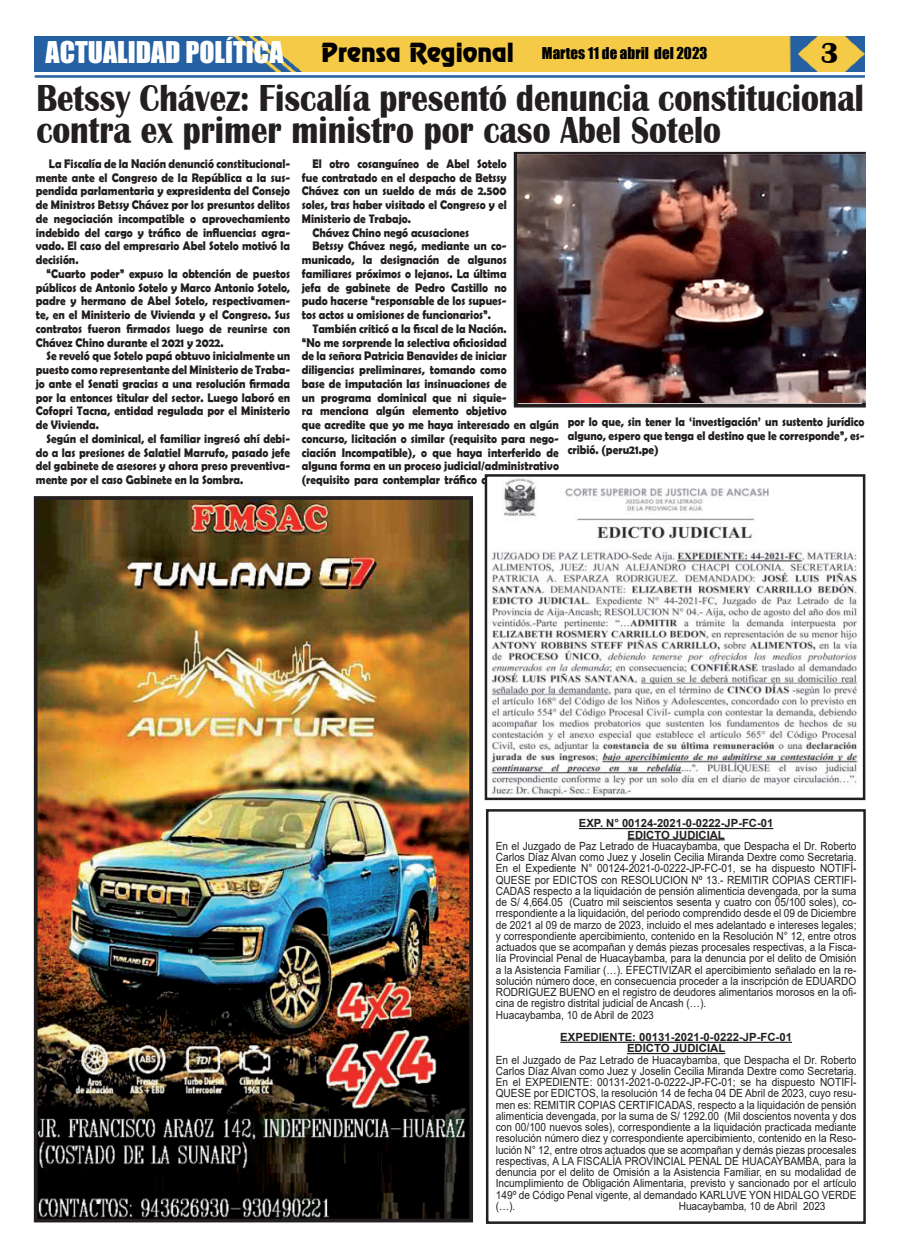
<style>
.page{position:relative;width:900px;height:1258px;background:#fff}
.page>*{position:absolute;margin:0;border:0;box-sizing:border-box;transform-origin:0 0}
.t1{font:700 38.75px/32.5px "Britannic";color:#231f20;scale:.85 1}
.t2{font:700 30px "Britannic";color:#020000}
.t3{font:27.5px "Impact";color:#fff}
.t4{font:15px "Impact";color:#000}
.t5{font:700 12.5px/13.8px "Berlin Sans FB Demi";color:#231f20;text-align:justify;scale:.9 1}
.t6{font:11.25px/11.2px "Arial";color:#231f20;scale:.9 1}
.t7{font:700 11.25px/11.2px "Arial";color:#231f20;text-align:center}
.s1{font-family:"Renfrew Normal";font-size:23.75px;color:#020000}
</style>
<div class="page">
<hr style="left:35px;top:75px;width:830px;height:3px;background:#2361a2">
<img style="left:35px;top:36px;width:830px;height:36px">
<img style="left:39px;top:501px;width:429px;height:716px">
<div style="left:34px;top:496px;width:439px;height:726px;border:4px solid #231f20"></div>
<div style="left:514px;top:152px;width:352px;height:255px;border:4px solid #231f20"></div>
<div style="left:486px;top:809px;width:380px;height:415px;border:3px solid #231f20"></div>
<hr style="left:579px;top:828px;width:194px;height:1px;background:#231f20">
<hr style="left:628px;top:839px;width:97px;height:1px;background:#231f20">
<hr style="left:560px;top:1042px;width:232px;height:1px;background:#231f20">
<hr style="left:627px;top:1053px;width:98px;height:1px;background:#231f20">
<img style="left:489px;top:478px;width:369px;height:318px">
<div style="left:485px;top:474px;width:380px;height:326px;border:3px solid #231f20"></div>
<img style="left:517px;top:155px;width:349px;height:247px">
<h3 class="t3" style="left:46px;top:40px;width:239px">ACTUALIDAD POLÍTICA</h3>
<p class="t4" style="left:321px;top:46px;width:388px"><span class="s1">Prensa Regional</span> Martes 11 de abril del 2023</p>
<h2 class="t2" style="left:820px;top:38px;width:20px">3</h2>
<h1 class="t1" style="left:36px;top:82px;width:975px">Betssy Chávez: Fiscalía presentó denuncia constitucional contra ex primer ministro por caso Abel Sotelo</h1>
<p class="t5" style="left:36px;top:157px;width:284px;text-indent:13px">La Fiscalía de la Nación denunció constitucional&shy;mente ante el Congreso de la República a la sus&shy;pendida parlamentaria y expresidenta del Consejo de Ministros Betssy Chávez por los presuntos delitos de negociación incompatible o aprovechamiento indebido del cargo y tráfico de influencias agra&shy;vado. El caso del empresario Abel Sotelo motivó la decisión.</p>
<p class="t5" style="left:36px;top:267px;width:284px;text-indent:11px">“Cuarto poder” expuso la obtención de puestos públicos de Antonio Sotelo y Marco Antonio Sotelo, padre y hermano de Abel Sotelo, respectivamen&shy;te, en el Ministerio de Vivienda y el Congreso. Sus contratos fueron firmados luego de reunirse con Chávez Chino durante el 2021 y 2022.</p>
<p class="t5" style="left:36px;top:350px;width:284px;text-indent:11px">Se reveló que Sotelo papá obtuvo inicialmente un puesto como representante del Ministerio de Traba&shy;jo ante el Senati gracias a una resolución firmada por la entonces titular del sector. Luego laboró en Cofopri Tacna, entidad regulada por el Ministerio de Vivienda.</p>
<p class="t5" style="left:36px;top:432px;width:284px;text-indent:11px">Según el dominical, el familiar ingresó ahí debi&shy;do a las presiones de Salatiel Marrufo, pasado jefe del gabinete de asesores y ahora preso preventiva&shy;mente por el caso Gabinete en la Sombra.</p>
<p class="t5" style="left:312px;top:157px;width:217px">El otro cosanguíneo de Abel Sotelo</p>
<p class="t5" style="left:302px;top:171px;width:229px">fue contratado en el despacho de Betssy</p>
<p class="t5" style="left:302px;top:185px;width:229px">Chávez con un sueldo de más de 2.500</p>
<p class="t5" style="left:302px;top:199px;width:229px">soles, tras haber visitado el Congreso y el</p>
<p class="t5" style="left:302px;top:211px;width:123px">Ministerio de Trabajo.</p>
<p class="t5" style="left:312px;top:226px;width:176px">Chávez Chino negó acusaciones</p>
<p class="t5" style="left:312px;top:240px;width:217px">Betssy Chávez negó, mediante un co-</p>
<p class="t5" style="left:302px;top:254px;width:229px">municado, la designación de algunos</p>
<p class="t5" style="left:302px;top:267px;width:229px">familiares próximos o lejanos. La última</p>
<p class="t5" style="left:302px;top:281px;width:229px">jefa de gabinete de Pedro Castillo no</p>
<p class="t5" style="left:302px;top:295px;width:229px">pudo hacerse “responsable de los supues-</p>
<p class="t5" style="left:302px;top:309px;width:212px">tos actos u omisiones de funcionarios”.</p>
<p class="t5" style="left:312px;top:321px;width:217px">También criticó a la fiscal de la Nación.</p>
<p class="t5" style="left:302px;top:335px;width:229px">“No me sorprende la selectiva oficiosidad</p>
<p class="t5" style="left:302px;top:350px;width:229px">de la señora Patricia Benavides de iniciar</p>
<p class="t5" style="left:302px;top:364px;width:229px">diligencias preliminares, tomando como</p>
<p class="t5" style="left:302px;top:377px;width:229px">base de imputación las insinuaciones de</p>
<p class="t5" style="left:302px;top:391px;width:229px">un programa dominical que ni siquie-</p>
<p class="t5" style="left:302px;top:405px;width:229px">ra menciona algún elemento objetivo</p>
<p class="t5" style="left:302px;top:419px;width:287px">que acredite que yo me haya interesado en algún</p>
<p class="t5" style="left:302px;top:432px;width:287px">concurso, licitación o similar (requisito para nego-</p>
<p class="t5" style="left:302px;top:446px;width:287px">ciación Incompatible), o que haya interferido de</p>
<p class="t5" style="left:302px;top:460px;width:287px">alguna forma en un proceso judicial/administrativo</p>
<p class="t5" style="left:302px;top:473px;width:287px">(requisito para contemplar tráfico de Influencias);</p>
<p class="t5" style="left:568px;top:416px;width:331px">por lo que, sin tener la ‘investigación’ un sustento jurídico alguno, espero que tenga el destino que le corresponde”, es&shy;cribió. (peru21.pe)</p>
<p class="t7" style="left:579px;top:819px;width:196px">EXP. N° 00124-2021-0-0222-JP-FC-01<br>EDICTO JUDICIAL</p>
<p class="t6" style="left:496px;top:841px;width:402px">En el Juzgado de Paz Letrado de Huacaybamba, que Despacha el Dr. Roberto Carlos Díaz Alvan como Juez y Joselin Cecilia Miranda Dextre como Secretaria.<br>En el Expediente N° 00124-2021-0-0222-JP-FC-01, se ha dispuesto NOTIFÍ-QUESE por EDICTOS con RESOLUCION Nº 13.- REMITIR COPIAS CERTIFI-CADAS respecto a la liquidación de pensión alimenticia devengada, por la suma de S/ 4,664.05 (Cuatro mil seiscientos sesenta y cuatro con 05/100 soles), co&shy;rrespondiente a la liquidación, del periodo comprendido desde el 09 de Diciembre de 2021 al 09 de marzo de 2023, incluido el mes adelantado e intereses legales; y correspondiente apercibimiento, contenido en la Resolución N° 12, entre otros actuados que se acompañan y demás piezas procesales respectivas, a la Fisca&shy;lía Provincial Penal de Huacaybamba, para la denuncia por el delito de Omisión a la Asistencia Familiar (…). EFECTIVIZAR el apercibimiento señalado en la re&shy;solución número doce, en consecuencia proceder a la inscripción de EDUARDO RODRIGUEZ BUENO en el registro de deudores alimentarios morosos en la ofi&shy;cina de registro distrital judicial de Ancash (…).<br>Huacaybamba, 10 de Abril de 2023</p>
<p class="t7" style="left:560px;top:1032px;width:233px">EXPEDIENTE: 00131-2021-0-0222-JP-FC-01<br>EDICTO JUDICIAL</p>
<p class="t6" style="left:496px;top:1055px;width:402px;text-align:justify">En el Juzgado de Paz Letrado de Huacaybamba, que Despacha el Dr. Roberto Carlos Díaz Alvan como Juez y Joselin Cecilia Miranda Dextre como Secretaria.<br>En el EXPEDIENTE: 00131-2021-0-0222-JP-FC-01; se ha dispuesto NOTIFÍ-QUESE por EDICTOS, la resolución 14 de fecha 04 DE Abril de 2023, cuyo resu&shy;men es: REMITIR COPIAS CERTIFICADAS, respecto a la liquidación de pensión alimenticia devengada, por la suma de S/ 1292.00 (Mil doscientos noventa y dos con 00/100 nuevos soles), correspondiente a la liquidación practicada mediante resolución número diez y correspondiente apercibimiento, contenido en la Reso&shy;lución N° 12, entre otros actuados que se acompañan y demás piezas procesales respectivas, A LA FISCALÍA PROVINCIAL PENAL DE HUACAYBAMBA, para la denuncia por el delito de Omisión a la Asistencia Familiar, en su modalidad de Incumplimiento de Obligación Alimentaria, previsto y sancionado por el artículo 149º de Código Penal vigente, al demandado KARLUVE YON HIDALGO VERDE (…).</p>
<p class="t6" style="left:679px;top:1201px;width:165px">Huacaybamba, 10 de Abril 2023</p>
</div>
